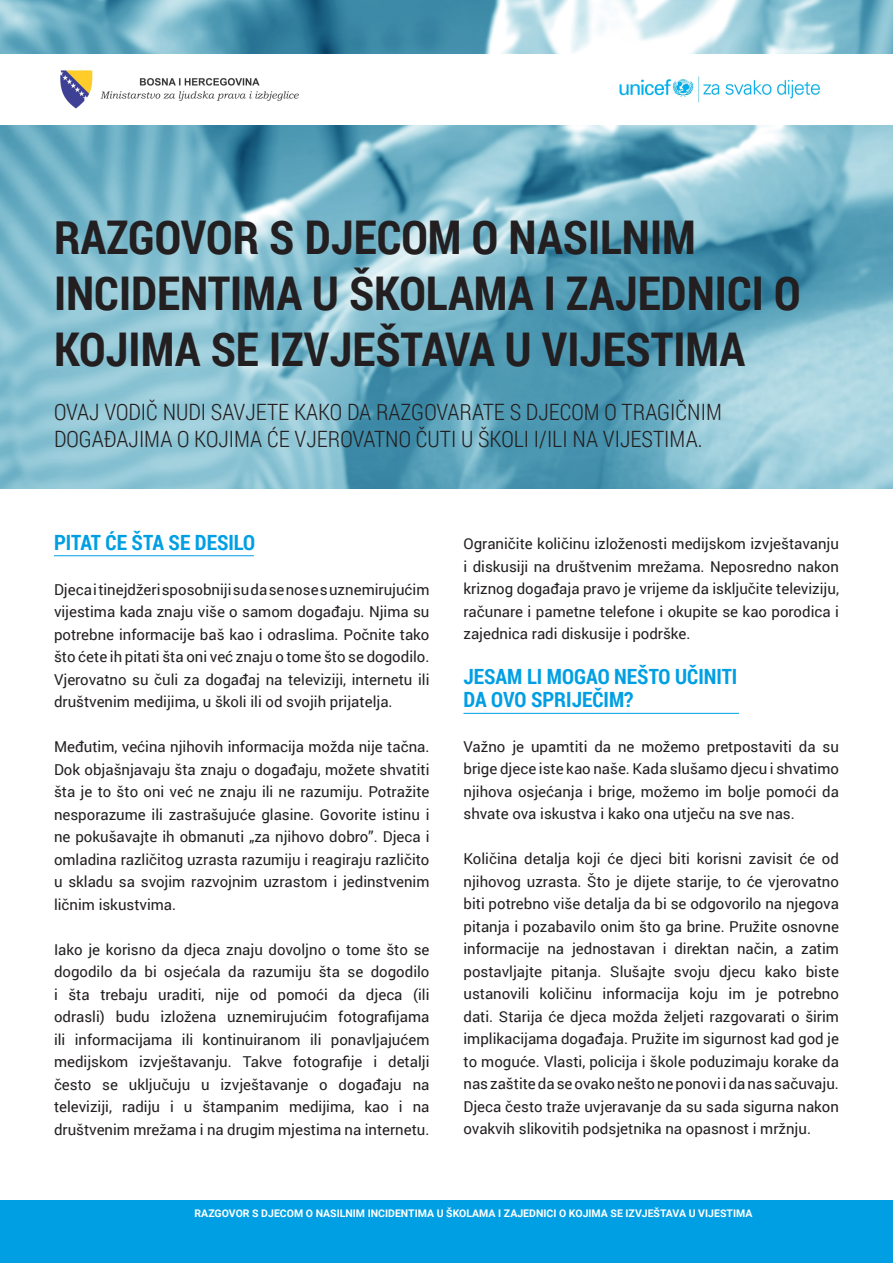
<style>
.page{position:relative;width:893px;height:1263px;background:#fff}
.page>*{position:absolute;margin:0;border:0;box-sizing:border-box;transform-origin:0 0}
.t1{font:700 46.5px/55.8px "Roboto Condensed";color:#231f20}
.t2{font:300 22.5px/27px "Roboto Condensed";color:#231f20}
.t3{font:700 21px "Roboto Condensed";color:#009fe3}
.t4{font:15px/22.5px "Roboto";color:#231f20;text-align:justify}
.t5{font:700 10.5px "Roboto";color:#fff}
</style>
<div class="page">
<img style="left:0;top:0;width:893px;height:489px">
<hr style="left:54px;top:555px;width:200px;height:1px;background:#009fe3">
<div style="left:0;top:1200px;width:893px;height:63px;background:#009fe3"></div>
<hr style="left:463px;top:713px;width:276px;height:1px;background:#009fe3">
<img style="left:0;top:54px;width:893px;height:71px">
<p class="t1" style="left:54px;top:208px;width:748px">RAZGOVOR S DJECOM O NASILNIM<br>INCIDENTIMA U ŠKOLAMA I ZAJEDNICI O<br>KOJIMA SE IZVJEŠTAVA U VIJESTIMA</p>
<p class="t2" style="left:54px;top:398px;width:669px">OVAJ VODIČ NUDI SAVJETE KAKO DA RAZGOVARATE S DJECOM O TRAGIČNIM<br>DOGAĐAJIMA O KOJIMA ĆE VJEROVATNO ČUTI U ŠKOLI I/ILI NA VIJESTIMA.</p>
<p class="t3" style="left:54px;top:527px;width:203px">PITAT ĆE ŠTA SE DESILO</p>
<p class="t4" style="left:54px;top:577px;width:377px">Djeca i tinejdžeri sposobniji su da se nose s uznemirujućim vijestima kada znaju više o samom događaju. Njima su potrebne informacije baš kao i odraslima. Počnite tako što ćete ih pitati šta oni već znaju o tome što se dogodilo.<br>Vjerovatno su čuli za događaj na televiziji, internetu ili društvenim medijima, u školi ili od svojih prijatelja.</p>
<p class="t4" style="left:54px;top:735px;width:377px">Međutim, većina njihovih informacija možda nije tačna.<br>Dok objašnjavaju šta znaju o događaju, možete shvatiti šta je to što oni već ne znaju ili ne razumiju. Potražite nesporazume ili zastrašujuće glasine. Govorite istinu i ne pokušavajte ih obmanuti „za njihovo dobro”. Djeca i omladina različitog uzrasta razumiju i reagiraju različito u skladu sa svojim razvojnim uzrastom i jedinstvenim ličnim iskustvima.</p>
<p class="t4" style="left:54px;top:937px;width:377px">Iako je korisno da djeca znaju dovoljno o tome što se dogodilo da bi osjećala da razumiju šta se dogodilo i šta trebaju uraditi, nije od pomoći da djeca (ili odrasli) budu izložena uznemirujućim fotografijama ili informacijama ili kontinuiranom ili ponavljajućem medijskom izvještavanju. Takve fotografije i detalji često se uključuju u izvještavanje o događaju na televiziji, radiju i u štampanim medijima, kao i na društvenim mrežama i na drugim mjestima na internetu.</p>
<p class="t4" style="left:463px;top:532px;width:377px">Ograničite količinu izloženosti medijskom izvještavanju i diskusiji na društvenim mrežama. Neposredno nakon kriznog događaja pravo je vrijeme da isključite televiziju, računare i pametne telefone i okupite se kao porodica i zajednica radi diskusije i podrške.</p>
<p class="t3" style="left:463px;top:662px;width:275px">JESAM LI MOGAO NEŠTO UČINITI</p>
<p class="t3" style="left:463px;top:685px;width:171px">DA OVO SPRIJEČIM?</p>
<p class="t4" style="left:463px;top:735px;width:377px">Važno je upamtiti da ne možemo pretpostaviti da su brige djece iste kao naše. Kada slušamo djecu i shvatimo njihova osjećanja i brige, možemo im bolje pomoći da shvate ova iskustva i kako ona utječu na sve nas.</p>
<p class="t4" style="left:463px;top:847px;width:377px">Količina detalja koji će djeci biti korisni zavisit će od njihovog uzrasta. Što je dijete starije, to će vjerovatno biti potrebno više detalja da bi se odgovorilo na njegova pitanja i pozabavilo onim što ga brine. Pružite osnovne informacije na jednostavan i direktan način, a zatim postavljajte pitanja. Slušajte svoju djecu kako biste ustanovili količinu informacija koju im je potrebno dati. Starija će djeca možda željeti razgovarati o širim implikacijama događaja. Pružite im sigurnost kad god je to moguće. Vlasti, policija i škole poduzimaju korake da nas zaštite da se ovako nešto ne ponovi i da nas sačuvaju.<br>Djeca često traže uvjeravanje da su sada sigurna nakon ovakvih slikovitih podsjetnika na opasnost i mržnju.</p>
<p class="t5" style="left:195px;top:1206px;width:559px">RAZGOVOR S DJECOM O NASILNIM INCIDENTIMA U ŠKOLAMA I ZAJEDNICI O KOJIMA SE IZVJEŠTAVA U VIJESTIMA</p>
</div>
